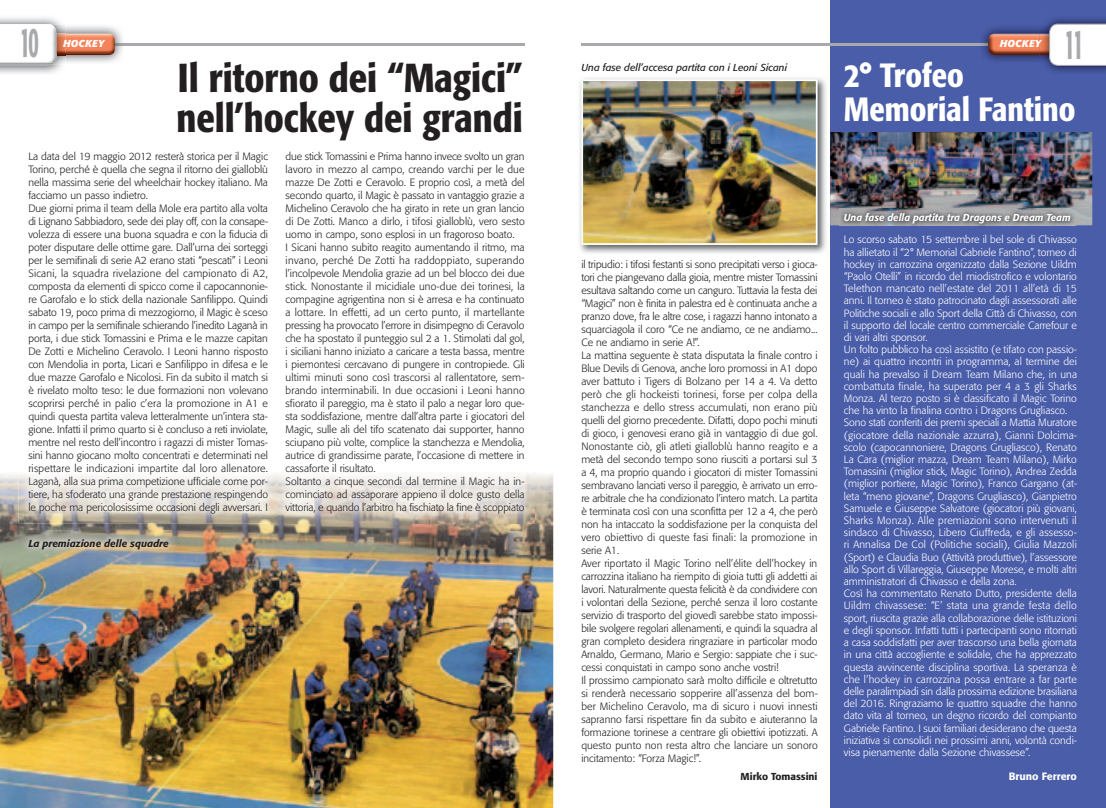
<style>
.page{position:relative;width:1106px;height:808px;background:#fff}
.page>*{position:absolute;margin:0;border:0;box-sizing:border-box;transform-origin:0 0}
.t1{font:500 condensed 43px "Formata";color:#a8a9ad;scale:.5 1}
.t2{font:500 condensed 40px/40px "Formata";color:#231f20}
.t3{font:500 condensed 33.3px/34.3px "Formata";color:#fff}
.t4{font:300 10.5px/13px "Formata";color:#231f20}
.t5{font:300 10.5px/12.2px "Formata";color:#fff}
.t6{font:500 10.5px "Formata";color:#fff}
.t7{font:italic 10px "Formata";color:#231f20}
.t8{font:italic 500 10px "Formata";color:#fff}
.t9{font:italic 500 10px "Formata";color:#231f20}
.t10{font:500 10px "Formata";color:#231f20}
.t11{font:italic 700 10px "Formata";letter-spacing:.02em;color:#fff}
</style>
<div class="page">
<div style="left:830px;top:0;width:276px;height:808px;background:#4a5da9"></div>
<hr style="left:41px;top:43px;width:483px;height:2px;background:#a8a9ad">
<img style="left:66px;top:26px;width:58px;height:37px">
<svg style="left:115px;top:43px;width:9px;height:2px"></svg>
<img style="left:66px;top:34px;width:49px;height:21px">
<img style="left:66px;top:43px;width:49px;height:2px">
<img style="left:0;top:17px;width:66px;height:57px">
<svg style="left:56px;top:53px;width:10px;height:2px"></svg>
<img style="left:56px;top:34px;width:10px;height:19px">
<img style="left:0;top:24px;width:53px;height:1px">
<img style="left:0;top:64px;width:52px;height:1px">
<img style="left:0;top:25px;width:56px;height:39px">
<img style="left:0;top:34px;width:56px;height:21px">
<svg style="left:41px;top:43px;width:25px;height:2px"></svg>
<hr style="left:581px;top:43px;width:472px;height:2px;background:#a8a9ad">
<img style="left:979px;top:27px;width:60px;height:34px">
<svg style="left:979px;top:43px;width:9px;height:2px"></svg>
<img style="left:990px;top:53px;width:49px;height:2px">
<img style="left:988px;top:34px;width:51px;height:19px">
<img style="left:988px;top:43px;width:51px;height:2px">
<img style="left:1047px;top:18px;width:59px;height:54px">
<svg style="left:1039px;top:24px;width:67px;height:42px;background:#e4dfe3"></svg>
<img style="left:579px;top:78px;width:248px;height:175px">
<img style="left:581px;top:79px;width:236px;height:166px">
<img style="left:0;top:473px;width:553px;height:335px">
<img style="left:19px;top:473px;width:515px;height:50px">
<img style="left:276px;top:473px;width:2px;height:50px">
<img style="left:21px;top:531px;width:155px;height:25px">
<img style="left:830px;top:132px;width:262px;height:93px">
<img style="left:839px;top:208px;width:236px;height:18px">
<h1 class="t1" style="left:20px;top:15px;width:40px">10</h1>
<p class="t11" style="left:63px;top:38px;width:43px">HOCKEY</p>
<p class="t11" style="left:999px;top:38px;width:43px">HOCKEY</p>
<h1 class="t1" style="left:1064px;top:17px;width:40px">11</h1>
<h2 class="t2" style="left:176px;top:58px;width:348px">Il ritorno dei “Magici” nell’hockey dei grandi</h2>
<p class="t7" style="left:581px;top:61px;width:207px">Una fase dell’accesa partita con i Leoni Sicani</p>
<h3 class="t3" style="left:844px;top:58px;width:233px">2° Trofeo<br>Memorial Fantino</h3>
<p class="t4" style="left:28px;top:149px;width:241px">La data del 19 maggio 2012 resterà storica per il Magic Torino, perché è quella che segna il ritorno dei gialloblù nella massima serie del wheelchair hockey italiano. Ma facciamo un passo indietro.<br>Due giorni prima il team della Mole era partito alla volta di Lignano Sabbiadoro, sede dei play off, con la consape&shy;volezza di essere una buona squadra e con la fiducia di poter disputare delle ottime gare. Dall’urna dei sorteggi per le semifinali di serie A2 erano stati “pescati” i Leoni Sicani, la squadra rivelazione del campionato di A2, composta da elementi di spicco come il capocannonie&shy;re Garofalo e lo stick della nazionale Sanfilippo. Quindi sabato 19, poco prima di mezzogiorno, il Magic è sceso in campo per la semifinale schierando l’inedito Laganà in porta, i due stick Tomassini e Prima e le mazze capitan De Zotti e Michelino Ceravolo. I Leoni hanno risposto con Mendolia in porta, Licari e Sanfilippo in difesa e le due mazze Garofalo e Nicolosi. Fin da subito il match si è rivelato molto teso: le due formazioni non volevano scoprirsi perché in palio c’era la promozione in A1 e quindi questa partita valeva letteralmente un’intera sta&shy;gione. Infatti il primo quarto si è concluso a reti inviolate, mentre nel resto dell’incontro i ragazzi di mister Tomas&shy;sini hanno giocano molto concentrati e determinati nel rispettare le indicazioni impartite dal loro allenatore.<br>Laganà, alla sua prima competizione ufficiale come por&shy;tiere, ha sfoderato una grande prestazione respingendo le poche ma pericolosissime occasioni degli avversari. I</p>
<p class="t4" style="left:285px;top:149px;width:241px">due stick Tomassini e Prima hanno invece svolto un gran lavoro in mezzo al campo, creando varchi per le due mazze De Zotti e Ceravolo. E proprio così, a metà del secondo quarto, il Magic è passato in vantaggio grazie a Michelino Ceravolo che ha girato in rete un gran lancio di De Zotti. Manco a dirlo, i tifosi gialloblù, vero sesto uomo in campo, sono esplosi in un fragoroso boato.<br>I Sicani hanno subito reagito aumentando il ritmo, ma invano, perché De Zotti ha raddoppiato, superando l’incolpevole Mendolia grazie ad un bel blocco dei due stick. Nonostante il micidiale uno-due dei torinesi, la compagine agrigentina non si è arresa e ha continuato a lottare. In effetti, ad un certo punto, il martellante pressing ha provocato l’errore in disimpegno di Ceravolo che ha spostato il punteggio sul 2 a 1. Stimolati dal gol, i siciliani hanno iniziato a caricare a testa bassa, mentre i piemontesi cercavano di pungere in contropiede. Gli ultimi minuti sono così trascorsi al rallentatore, sem&shy;brando interminabili. In due occasioni i Leoni hanno sfiorato il pareggio, ma è stato il palo a negar loro que&shy;sta soddisfazione, mentre dall’altra parte i giocatori del Magic, sulle ali del tifo scatenato dai supporter, hanno sciupano più volte, complice la stanchezza e Mendolia, autrice di grandissime parate, l’occasione di mettere in cassaforte il risultato.<br>Soltanto a cinque secondi dal termine il Magic ha in&shy;cominciato ad assaporare appieno il dolce gusto della vittoria, e quando l’arbitro ha fischiato la fine è scoppiato</p>
<p class="t9" style="left:28px;top:537px;width:142px">La premiazione delle squadre</p>
<p class="t4" style="left:581px;top:257px;width:238px">il tripudio: i tifosi festanti si sono precipitati verso i gioca&shy;tori che piangevano dalla gioia, mentre mister Tomassini esultava saltando come un canguro. Tuttavia la festa dei “Magici” non è finita in palestra ed è continuata anche a pranzo dove, fra le altre cose, i ragazzi hanno intonato a squarciagola il coro “Ce ne andiamo, ce ne andiamo...<br>Ce ne andiamo in serie A!”.<br>La mattina seguente è stata disputata la finale contro i Blue Devils di Genova, anche loro promossi in A1 dopo aver battuto i Tigers di Bolzano per 14 a 4. Va detto però che gli hockeisti torinesi, forse per colpa della stanchezza e dello stress accumulati, non erano più quelli del giorno precedente. Difatti, dopo pochi minuti di gioco, i genovesi erano già in vantaggio di due gol.<br>Nonostante ciò, gli atleti gialloblù hanno reagito e a metà del secondo tempo sono riusciti a portarsi sul 3 a 4, ma proprio quando i giocatori di mister Tomassini sembravano lanciati verso il pareggio, è arrivato un erro&shy;re arbitrale che ha condizionato l’intero match. La partita è terminata così con una sconfitta per 12 a 4, che però non ha intaccato la soddisfazione per la conquista del vero obiettivo di queste fasi finali: la promozione in serie A1.<br>Aver riportato il Magic Torino nell’élite dell’hockey in carrozzina italiano ha riempito di gioia tutti gli addetti ai lavori. Naturalmente questa felicità è da condividere con i volontari della Sezione, perché senza il loro costante servizio di trasporto del giovedì sarebbe stato impossi&shy;bile svolgere regolari allenamenti, e quindi la squadra al gran completo desidera ringraziare in particolar modo Arnaldo, Germano, Mario e Sergio: sappiate che i suc&shy;cessi conquistati in campo sono anche vostri!<br>Il prossimo campionato sarà molto difficile e oltretutto si renderà necessario sopperire all’assenza del bom&shy;ber Michelino Ceravolo, ma di sicuro i nuovi innesti sapranno farsi rispettare fin da subito e aiuteranno la formazione torinese a centrare gli obiettivi ipotizzati. A questo punto non resta altro che lanciare un sonoro incitamento: “Forza Magic!”.</p>
<p class="t10" style="left:740px;top:770px;width:78px">Mirko Tomassini</p>
<p class="t8" style="left:844px;top:211px;width:228px">Una fase della partita tra Dragons e Dream Team</p>
<p class="t5" style="left:844px;top:234px;width:235px">Lo scorso sabato 15 settembre il bel sole di Chivasso ha allietato il “2° Memorial Gabriele Fantino”, torneo di hockey in carrozzina organizzato dalla Sezione Uildm “Paolo Otelli” in ricordo del miodistrofico e volontario Telethon mancato nell’estate del 2011 all’età di 15 anni. Il torneo è stato patrocinato dagli assessorati alle Politiche sociali e allo Sport della Città di Chivasso, con il supporto del locale centro commerciale Carrefour e di vari altri sponsor.<br>Un folto pubblico ha così assistito (e tifato con passio&shy;ne) ai quattro incontri in programma, al termine dei quali ha prevalso il Dream Team Milano che, in una combattuta finale, ha superato per 4 a 3 gli Sharks Monza. Al terzo posto si è classificato il Magic Torino che ha vinto la finalina contro i Dragons Grugliasco.<br>Sono stati conferiti dei premi speciali a Mattia Muratore (giocatore della nazionale azzurra), Gianni Dolcima&shy;scolo (capocannoniere, Dragons Grugliasco), Renato La Cara (miglior mazza, Dream Team Milano), Mirko Tomassini (miglior stick, Magic Torino), Andrea Zedda (miglior portiere, Magic Torino), Franco Gargano (at&shy;leta “meno giovane”, Dragons Grugliasco), Gianpietro Samuele e Giuseppe Salvatore (giocatori più giovani, Sharks Monza). Alle premiazioni sono intervenuti il sindaco di Chivasso, Libero Ciuffreda, e gli assesso&shy;ri Annalisa De Col (Politiche sociali), Giulia Mazzoli (Sport) e Claudia Buo (Attività produttive), l’assessore allo Sport di Villareggia, Giuseppe Morese, e molti altri amministratori di Chivasso e della zona.<br>Così ha commentato Renato Dutto, presidente della Uildm chivassese: “E’ stata una grande festa dello sport, riuscita grazie alla collaborazione delle istituzioni e degli sponsor. Infatti tutti i partecipanti sono ritornati a casa soddisfatti per aver trascorso una bella giornata in una città accogliente e solidale, che ha apprezzato questa avvincente disciplina sportiva. La speranza è che l’hockey in carrozzina possa entrare a far parte delle paralimpiadi sin dalla prossima edizione brasiliana del 2016. Ringraziamo le quattro squadre che hanno dato vita al torneo, un degno ricordo del compianto Gabriele Fantino. I suoi familiari desiderano che questa iniziativa si consolidi nei prossimi anni, volontà condi&shy;visa pienamente dalla Sezione chivassese”.</p>
<p class="t6" style="left:1008px;top:770px;width:70px">Bruno Ferrero</p>
</div>
